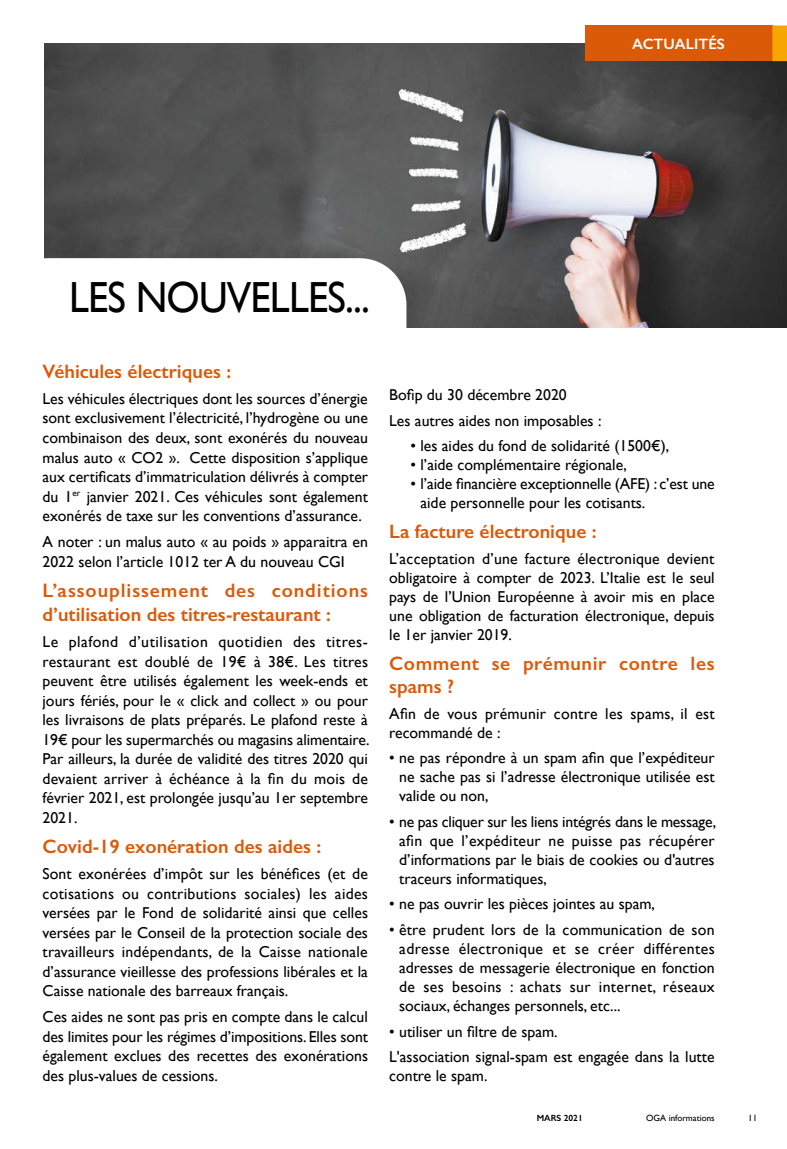
<style>
.page{position:relative;width:787px;height:1149px;background:#fff}
.page>*{position:absolute;margin:0;border:0;box-sizing:border-box;transform-origin:0 0}
.t1{font:43.5px "Gill Sans";letter-spacing:-.02em;color:#000;scale:.93 1}
.t2{font:600 19.5px/24px "Gill Sans";color:#db5a08}
.t3{font:600 19.5px/23.5px "Gill Sans";letter-spacing:.03em;color:#db5a08}
.t4{font:15.75px/19.5px "Gill Sans";color:#000;text-align:justify}
.t5{font:600 15px "Gill Sans";color:#fff}
.t6{font:9px "Gill Sans";color:#000}
.t7{font:600 9px "Gill Sans";color:#000}
</style>
<div class="page">
<img style="left:44px;top:44px;width:743px;height:283px">
<div style="left:2px;top:258px;width:404px;height:243px;background:#fff;border-radius:47px"></div>
<div style="left:585px;top:26px;width:187px;height:35px;background:#db5a08"></div>
<svg style="left:772px;top:26px;width:15px;height:35px"></svg>
<p class="t5" style="left:632px;top:35px;width:94px">ACTUALITÉS</p>
<h1 class="t1" style="left:69px;top:271px;width:325px">LES NOUVELLES...</h1>
<p class="t2" style="left:43px;top:359px;width:190px">Véhicules électriques :</p>
<p class="t4" style="left:43px;top:388px;width:327px">Les véhicules électriques dont les sources d’énergie sont exclusivement l’électricité, l’hydrogène ou une combinaison des deux, sont exonérés du nouveau malus auto « CO2 ». Cette disposition s’applique aux certificats d’immatriculation délivrés à compter du 1<sup>er</sup> janvier 2021. Ces véhicules sont également exonérés de taxe sur les conventions d’assurance.</p>
<p class="t4" style="left:43px;top:531px;width:327px">A noter : un malus auto « au poids » apparaitra en<br>2022 selon l’article 1012 ter A du nouveau CGI</p>
<p class="t2" style="left:43px;top:578px;width:327px">L’assouplissement des conditions d’utilisation des titres-restaurant :</p>
<p class="t4" style="left:43px;top:631px;width:328px">Le plafond d’utilisation quotidien des titres&shy;restaurant est doublé de 19€ à 38€. Les titres peuvent être utilisés également les week-ends et jours fériés, pour le « click and collect » ou pour les livraisons de plats préparés. Le plafond reste à 19€ pour les supermarchés ou magasins alimentaire.<br>Par ailleurs, la durée de validité des titres 2020 qui devaient arriver à échéance à la fin du mois de février 2021, est prolongée jusqu’au 1er septembre 2021.</p>
<p class="t2" style="left:43px;top:834px;width:280px">Covid-19 exonération des aides :</p>
<p class="t4" style="left:43px;top:863px;width:327px">Sont exonérées d’impôt sur les bénéfices (et de cotisations ou contributions sociales) les aides versées par le Fond de solidarité ainsi que celles versées par le Conseil de la protection sociale des travailleurs indépendants, de la Caisse nationale d’assurance vieillesse des professions libérales et la Caisse nationale des barreaux français.</p>
<p class="t4" style="left:43px;top:1006px;width:327px">Ces aides ne sont pas pris en compte dans le calcul des limites pour les régimes d’impositions. Elles sont également exclues des recettes des exonérations des plus-values de cessions.</p>
<p class="t4" style="left:389px;top:382px;width:214px;line-height:25.3px">Bofip du 30 décembre 2020<br>Les autres aides non imposables :</p>
<p class="t4" style="left:410px;top:435px;width:260px">• les aides du fond de solidarité (1500€),</p>
<p class="t4" style="left:410px;top:454px;width:218px">• l’aide complémentaire régionale,</p>
<p class="t4" style="left:420px;top:474px;width:296px;line-height:19px;text-indent:-10px">• l’aide financière exceptionnelle (AFE) : c’est une aide personnelle pour les cotisants.</p>
<p class="t2" style="left:389px;top:519px;width:209px">La facture électronique :</p>
<p class="t4" style="left:389px;top:548px;width:327px;line-height:19px">L’acceptation d’une facture électronique devient obligatoire à compter de 2023. L’Italie est le seul pays de l’Union Européenne à avoir mis en place une obligation de facturation électronique, depuis le 1er janvier 2019.</p>
<p class="t3" style="left:389px;top:651px;width:327px">Comment se prémunir contre les spams ?</p>
<p class="t4" style="left:389px;top:703px;width:327px;line-height:19px">Afin de vous prémunir contre les spams, il est recommandé de :</p>
<p class="t4" style="left:399px;top:748px;width:317px;line-height:19px;text-indent:-10px">• ne pas répondre à un spam afin que l’expéditeur ne sache pas si l’adresse électronique utilisée est valide ou non,</p>
<p class="t4" style="left:399px;top:811px;width:318px;line-height:19px;text-indent:-10px">• ne pas cliquer sur les liens intégrés dans le message, afin que l’expéditeur ne puisse pas récupérer d’informations par le biais de cookies ou d'autres traceurs informatiques,</p>
<p class="t4" style="left:389px;top:893px;width:267px">• ne pas ouvrir les pièces jointes au spam,</p>
<p class="t4" style="left:399px;top:919px;width:317px;line-height:19px;text-indent:-10px">• être prudent lors de la communication de son adresse électronique et se créer différentes adresses de messagerie électronique en fonction de ses besoins : achats sur internet, réseaux sociaux, échanges personnels, etc...</p>
<p class="t4" style="left:389px;top:1017px;width:327px;line-height:25.3px">• utiliser un filtre de spam.<br>L'association signal-spam est engagée dans la lutte</p>
<p class="t4" style="left:389px;top:1065px;width:100px">contre le spam.</p>
<p class="t7" style="left:536px;top:1112px;width:48px">MARS 2021</p>
<p class="t6" style="left:646px;top:1112px;width:70px">OGA informations</p>
<p class="t6" style="left:748px;top:1112px;width:10px">11</p>
</div>
